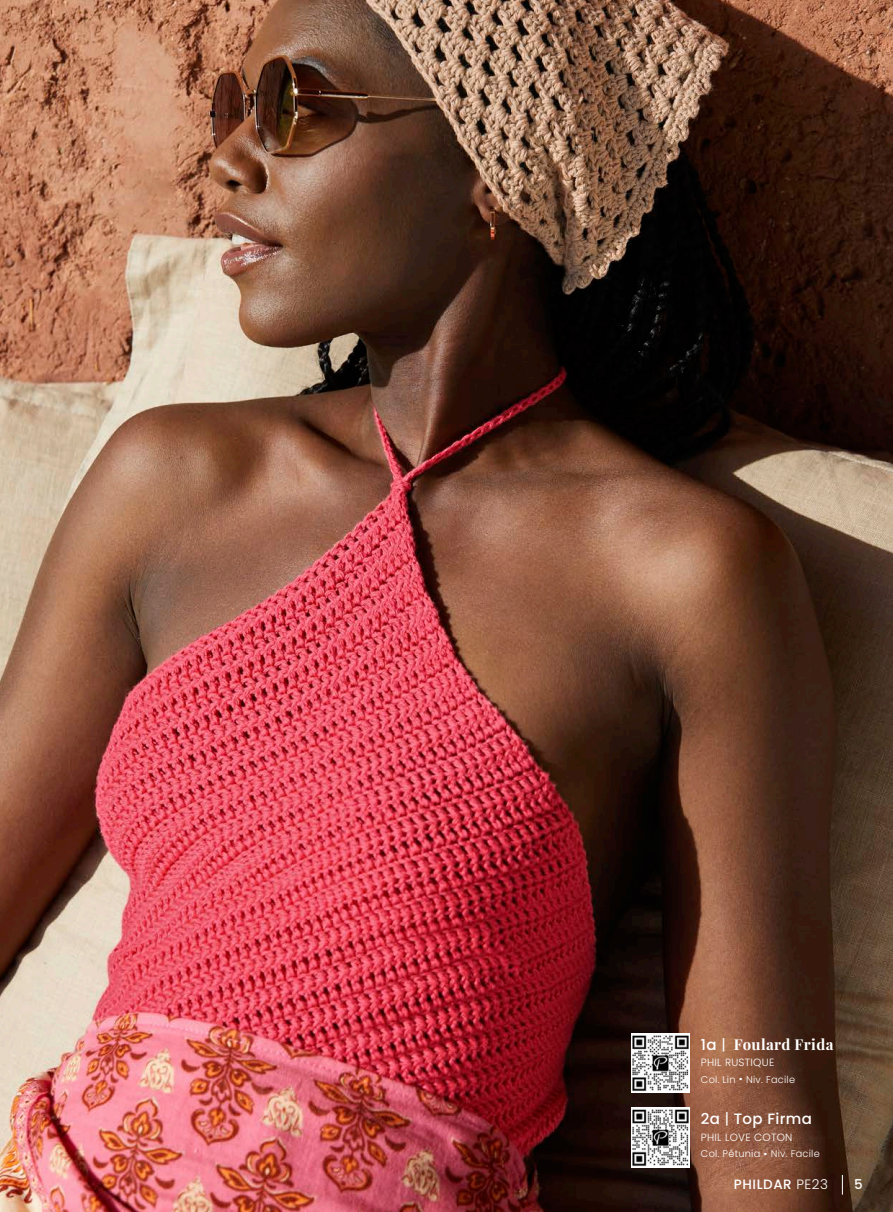
<style>
.page{position:relative;width:893px;height:1212px;background:#fff}
.page>*{position:absolute;margin:0;border:0;box-sizing:border-box;transform-origin:0 0}
.t1{font:700 15px "Playfair Display";letter-spacing:.025em;color:#fff}
.t2{font:500 15px "Poppins";letter-spacing:.025em;color:#fff}
.t3{font:500 13.5px "Poppins";letter-spacing:.04em;color:#fff}
.t4{font:300 10.5px "Poppins";letter-spacing:.025em;color:#fff}
.t5{font:300 9.75px "Poppins";letter-spacing:.025em;color:#fff}
.s1{font-family:"Poppins";font-weight:500}
.s2{font-family:"Poppins";font-weight:400}
.s3{font-weight:400}
.s4{font-weight:300}
</style>
<div class="page">
<img style="left:0;top:0;width:893px;height:1212px">
<img style="left:632px;top:1108px;width:57px;height:59px">
<img style="left:632px;top:1033px;width:57px;height:60px">
<svg style="left:842px;top:1175px;width:1px;height:19px"></svg>
<p class="t1" style="left:701px;top:1034px;width:134px"><span class="s1">1a</span> <span class="s2">|</span> Foulard Frida</p>
<p class="t4" style="left:701px;top:1056px;width:75px">PHIL RUSTIQUE</p>
<p class="t5" style="left:701px;top:1073px;width:96px">Col. Lin <sup>.</sup> Niv. Facile</p>
<p class="t2" style="left:701px;top:1110px;width:113px">2a <span class="s3">|</span> Top Firma</p>
<p class="t4" style="left:701px;top:1131px;width:93px">PHIL LOVE COTON</p>
<p class="t5" style="left:701px;top:1148px;width:120px">Col. Pétunia <sup>.</sup> Niv. Facile</p>
<p class="t3" style="left:734px;top:1176px;width:96px">PHILDAR <span class="s4">PE23</span></p>
<p class="t3" style="left:854px;top:1176px;width:10px">5</p>
</div>
